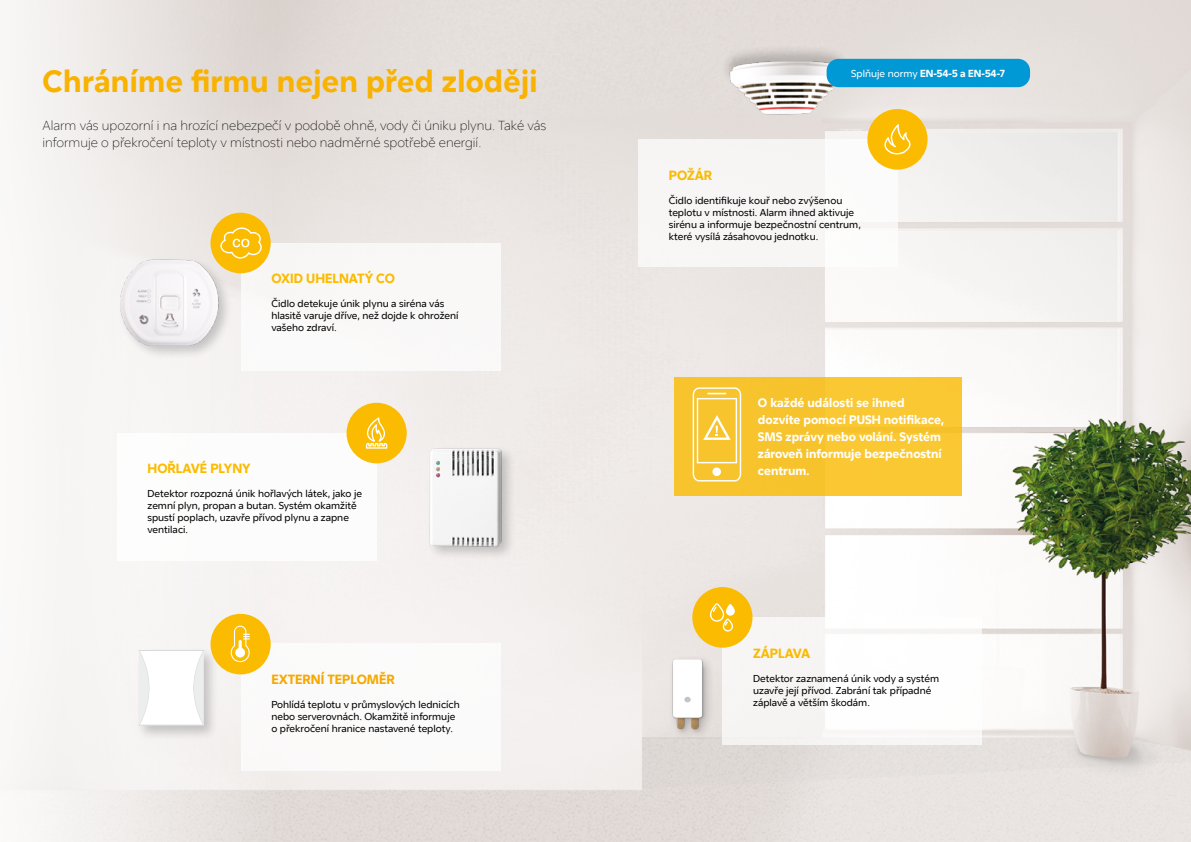
<style>
.page{position:relative;width:1191px;height:842px;background:#fff}
.page>*{position:absolute;margin:0;border:0;box-sizing:border-box;transform-origin:0 0}
.t1{font:600 30px "Jablo";letter-spacing:.01em;color:#f9b200}
.t2{font:100 13px/17px "Jablo";color:#000}
.t3{font:600 13px "Jablo";color:#fabb00}
.t4{font:600 13px "Jablo";color:#f7a800}
.t5{font:600 12px/17px "Jablo";color:#fff}
.t6{font:10px/12px "Jablo";color:#000}
.t7{font:600 10px "Jablo";color:#fff}
.s1{font-weight:400}
</style>
<div class="page">
<img style="left:278px;top:0;width:913px;height:842px">
<svg style="left:9px;top:0;width:269px;height:842px;fill:#f5f3f2"></svg>
<div style="left:241px;top:644px;width:259px;height:127px;background:#fff"></div>
<div style="left:136px;top:647px;width:83px;height:93px;background:#000;opacity:.2"></div>
<svg style="left:138px;top:650px;width:66px;height:76px"></svg>
<div style="left:241px;top:243px;width:259px;height:127px;background:#f9f8f7"></div>
<div style="left:117px;top:433px;width:259px;height:127px;background:#fff"></div>
<div style="left:346px;top:403px;width:61px;height:60px;background:#fabb00;border-radius:50%"></div>
<img style="left:111px;top:253px;width:120px;height:108px">
<div style="left:210px;top:213px;width:61px;height:60px;background:#fabb00;border-radius:50%"></div>
<div style="left:426px;top:445px;width:90px;height:116px;background:#f1edeb"></div>
<img style="left:416px;top:437px;width:98px;height:121px">
<svg style="left:366px;top:417px;width:21px;height:32px"></svg>
<svg style="left:220px;top:227px;width:42px;height:32px"></svg>
<div style="left:210px;top:614px;width:61px;height:60px;background:#fabb00;border-radius:50%"></div>
<svg style="left:231px;top:626px;width:19px;height:36px"></svg>
<div style="left:720px;top:44px;width:129px;height:70px;background:#e1dbd7"></div>
<img style="left:719px;top:50px;width:134px;height:72px">
<div style="left:826px;top:59px;width:204px;height:28px;background:#0099d5;border-radius:12px"></div>
<div style="left:675px;top:377px;width:287px;height:119px;background:#fac832"></div>
<div style="left:638px;top:139px;width:260px;height:127px;background:#f8f6f5"></div>
<div style="left:722px;top:617px;width:260px;height:127px;background:#fff"></div>
<div style="left:867px;top:109px;width:60px;height:61px;background:#fabb00;border-radius:50%"></div>
<div style="left:692px;top:587px;width:60px;height:61px;background:#fabb00;border-radius:50%"></div>
<div style="left:667px;top:654px;width:49px;height:88px;background:#dcd5d1"></div>
<img style="left:655px;top:647px;width:63px;height:90px">
<svg style="left:692px;top:387px;width:49px;height:94px"></svg>
<svg style="left:884px;top:124px;width:27px;height:30px"></svg>
<svg style="left:710px;top:603px;width:25px;height:28px"></svg>
<h1 class="t1" style="left:43px;top:63px;width:496px">Chráníme firmu nejen před zloději</h1>
<h2 class="t2" style="left:43px;top:117px;width:505px">Alarm vás upozorní i na hrozící nebezpečí v podobě ohně, vody či úniku plynu. Také vás informuje o překročení teploty v místnosti nebo nadměrné spotřebě energií.</h2>
<h2 class="t3" style="left:271px;top:271px;width:125px">OXID UHELNATÝ CO</h2>
<p class="t6" style="left:271px;top:298px;width:189px">Čidlo detekuje únik plynu a siréna vás hlasitě varuje dříve, než dojde k ohrožení vašeho zdraví.</p>
<h2 class="t3" style="left:147px;top:461px;width:105px">HOŘLAVÉ PLYNY</h2>
<p class="t6" style="left:147px;top:488px;width:216px">Detektor rozpozná únik hořlavých látek, jako je zemní plyn, propan a butan. Systém okamžitě spustí poplach, uzavře přívod plynu a zapne ventilaci.</p>
<h2 class="t4" style="left:271px;top:672px;width:125px">EXTERNÍ TEPLOMĚR</h2>
<p class="t6" style="left:271px;top:698px;width:190px">Pohlídá teplotu v průmyslových lednicích nebo serverovnách. Okamžitě informuje o překročení hranice nastavené teploty.</p>
<p class="t7" style="left:851px;top:67px;width:155px"><span class="s1">Splňuje normy</span> EN-54-5 a EN-54-7</p>
<h2 class="t3" style="left:669px;top:167px;width:45px">POŽÁR</h2>
<p class="t6" style="left:669px;top:194px;width:194px">Čidlo identifikuje kouř nebo zvýšenou teplotu v místnosti. Alarm ihned aktivuje sirénu a informuje bezpečnostní centrum, které vysílá zásahovou jednotku.</p>
<p class="t5" style="left:758px;top:394px;width:188px">O každé události se ihned dozvíte pomocí PUSH notifikace,<br>SMS zprávy nebo volání. Systém zároveň informuje bezpečnostní centrum.</p>
<h2 class="t3" style="left:753px;top:645px;width:58px">ZÁPLAVA</h2>
<p class="t6" style="left:753px;top:672px;width:187px">Detektor zaznamená únik vody a systém uzavře její přívod. Zabrání tak případné záplavě a větším škodám.</p>
</div>
